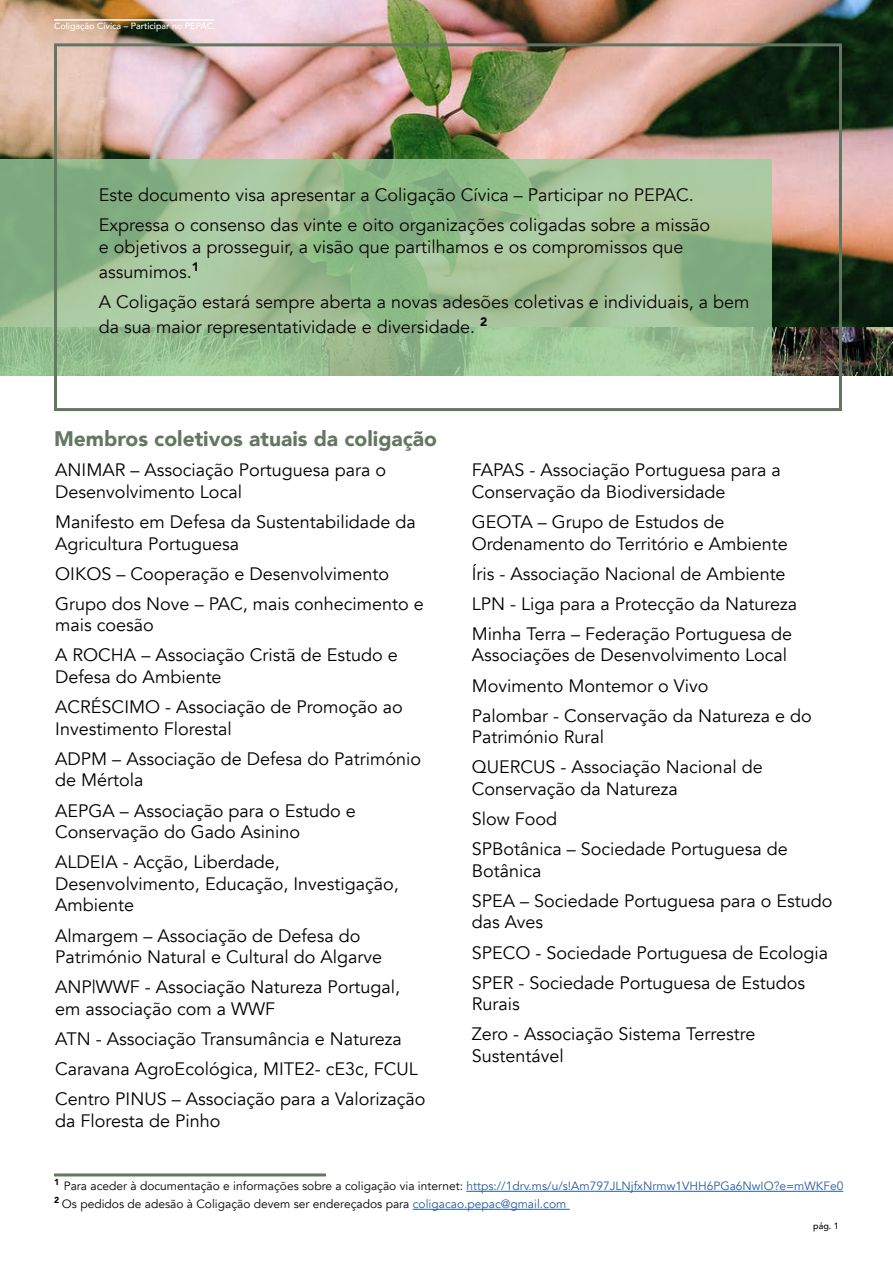
<style>
.page{position:relative;width:893px;height:1263px;background:#fff}
.page>*{position:absolute;margin:0;border:0;box-sizing:border-box;transform-origin:0 0}
.t1{font:900 21px "Avenir";color:#637761}
.t2{font:18px/30.2px "Avenir";color:#000}
.t3{font:18px/25.2px "Avenir";color:#0c0506}
.t4{font:12px/18px "Avenir";color:#000}
.t5{font:500 9px "Avenir";color:#fff}
.t6{font:500 9px "Avenir";color:#010202}
.s1{color:#275b9b}
</style>
<div class="page">
<img style="left:0;top:0;width:893px;height:326px">
<svg style="left:0;top:159px;width:772px;height:217px;background:#99be92"></svg>
<div style="left:54px;top:43px;width:788px;height:368px;border:3px solid #627661"></div>
<hr style="left:54px;top:1173px;width:272px;height:3px;background:#637761">
<hr style="left:466px;top:1191px;width:377px;height:1px;background:#275b9b">
<hr style="left:413px;top:1209px;width:157px;height:1px;background:#275b9b">
<hr style="left:54px;top:19px;width:160px;height:2px;background:#fff">
<p class="t5" style="left:54px;top:18px;width:163px">Coligação Cívica – Participar no PEPAC.</p>
<p class="t3" style="left:99px;top:180px;width:613px;line-height:30.2px">Este documento visa apresentar a Coligação Cívica – Participar no PEPAC.<br>Expressa o consenso das vinte e oito organizações coligadas sobre a missão</p>
<p class="t3" style="left:99px;top:234px;width:586px">e objetivos a prosseguir, a visão que partilhamos e os compromissos que assumimos.<sup>1</sup></p>
<p class="t3" style="left:99px;top:289px;width:652px">A Coligação estará sempre aberta a novas adesões coletivas e individuais, a bem da sua maior representatividade e diversidade. <sup>2</sup></p>
<p class="t1" style="left:54px;top:421px;width:385px">Membros coletivos atuais da coligação</p>
<p class="t2" style="left:55px;top:459px;width:332px;line-height:21.6px">ANIMAR – Associação Portuguesa para o<br>Desenvolvimento Local</p>
<p class="t2" style="left:55px;top:511px;width:362px;line-height:21.6px">Manifesto em Defesa da Sustentabilidade da<br>Agricultura Portuguesa</p>
<p class="t2" style="left:55px;top:559px;width:370px">OIKOS – Cooperação e Desenvolvimento<br>Grupo dos Nove – PAC, mais conhecimento e</p>
<p class="t2" style="left:55px;top:610px;width:344px">mais coesão<br>A ROCHA – Associação Cristã de Estudo e</p>
<p class="t2" style="left:55px;top:662px;width:349px">Defesa do Ambiente<br>ACRÉSCIMO - Associação de Promoção ao</p>
<p class="t2" style="left:55px;top:714px;width:367px">Investimento Florestal<br>ADPM – Associação de Defesa do Património</p>
<p class="t2" style="left:55px;top:765px;width:302px">de Mértola<br>AEPGA – Associação para o Estudo e</p>
<p class="t2" style="left:55px;top:817px;width:246px">Conservação do Gado Asinino<br>ALDEIA - Acção, Liberdade,</p>
<p class="t2" style="left:55px;top:873px;width:345px;line-height:21.6px">Desenvolvimento, Educação, Investigação,<br>Ambiente</p>
<p class="t2" style="left:55px;top:925px;width:328px;line-height:21.6px">Almargem – Associação de Defesa do<br>Património Natural e Cultural do Algarve</p>
<p class="t2" style="left:55px;top:976px;width:346px;line-height:21.6px">ANP|WWF - Associação Natureza Portugal, em associação com a WWF</p>
<p class="t2" style="left:55px;top:1024px;width:372px">ATN - Associação Transumância e Natureza<br>Caravana AgroEcológica, MITE2- cE3c, FCUL<br>Centro PINUS – Associação para a Valorização</p>
<p class="t2" style="left:55px;top:1106px;width:167px">da Floresta de Pinho</p>
<p class="t2" style="left:472px;top:459px;width:311px;line-height:21.6px">FAPAS - Associação Portuguesa para a<br>Conservação da Biodiversidade</p>
<p class="t2" style="left:472px;top:511px;width:317px;line-height:21.6px">GEOTA – Grupo de Estudos de<br>Ordenamento do Território e Ambiente</p>
<p class="t2" style="left:472px;top:559px;width:327px">Íris - Associação Nacional de Ambiente<br>LPN - Liga para a Protecção da Natureza<br>Minha Terra – Federação Portuguesa de</p>
<p class="t2" style="left:472px;top:640px;width:342px">Associações de Desenvolvimento Local<br>Movimento Montemor o Vivo<br>Palombar - Conservação da Natureza e do</p>
<p class="t2" style="left:472px;top:722px;width:292px">Património Rural<br>QUERCUS - Associação Nacional de</p>
<p class="t2" style="left:472px;top:774px;width:318px">Conservação da Natureza<br>Slow Food<br>SPBotânica – Sociedade Portuguesa de</p>
<p class="t2" style="left:472px;top:856px;width:362px">Botânica<br>SPEA – Sociedade Portuguesa para o Estudo</p>
<p class="t2" style="left:472px;top:907px;width:358px">das Aves<br>SPECO - Sociedade Portuguesa de Ecologia<br>SPER - Sociedade Portuguesa de Estudos</p>
<p class="t2" style="left:472px;top:989px;width:285px">Rurais<br>Zero - Associação Sistema Terrestre</p>
<p class="t2" style="left:472px;top:1041px;width:93px">Sustentável</p>
<p class="t4" style="left:54px;top:1177px;width:791px"><sup>1</sup> Para aceder à documentação e informações sobre a coligação via internet: <span class="s1">https://1drv.ms/u/s!Am797JLNjfxNrmw1VHH6PGa6NwIO?e=mWKFe0<br></span><sup>2</sup> Os pedidos de adesão à Coligação devem ser endereçados para <span class="s1">coligacao.pepac@gmail.com</span></p>
<p class="t6" style="left:813px;top:1218px;width:27px">pág. 1</p>
</div>
